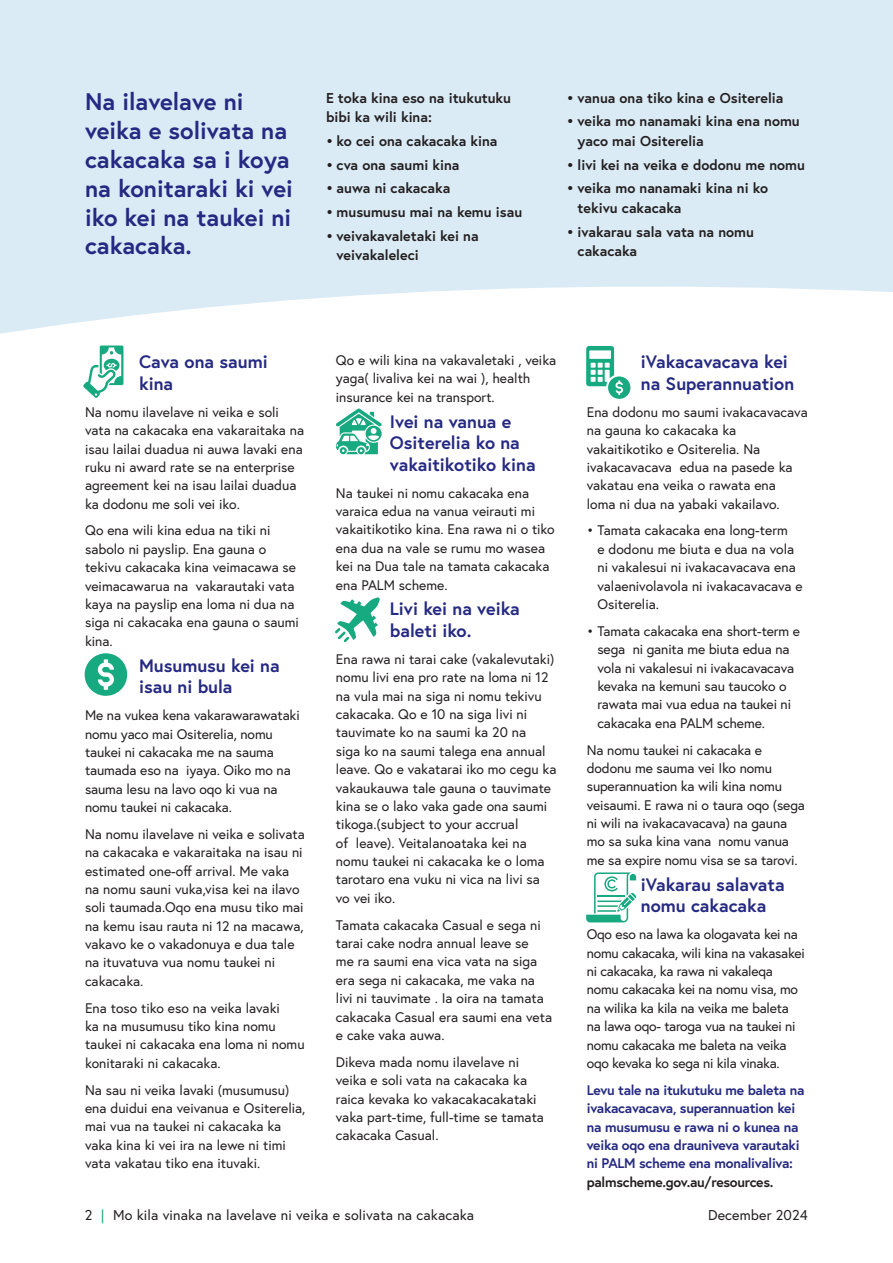
<style>
.page{position:relative;width:893px;height:1263px;background:#fff}
.page>*{position:absolute;margin:0;border:0;box-sizing:border-box;transform-origin:0 0}
.t1{font:700 24px/28.8px "Europa";color:#252982}
.t2{font:700 18px/21.6px "Europa";color:#252982}
.t3{font:700 14.25px/19.5px "Europa";color:#231f20}
.t4{font:14.25px "Europa";letter-spacing:.01em;color:#231f20}
.t5{font:13.8px/18.3px "Europa";color:#231f20}
.t6{font:13.8px/18.3px "Europa";letter-spacing:-.02em;color:#231f20}
.t7{font:700 13.8px/18.3px "Europa";letter-spacing:-.02em;color:#252982}
.s1{color:#231f20}
.s2{color:#17a97f}
</style>
<div class="page">
<svg style="left:0;top:0;width:892px;height:334px;background:#ddedf6"></svg>
<svg style="left:83px;top:345px;width:40px;height:53px"></svg>
<svg style="left:85px;top:653px;width:42px;height:43px"></svg>
<svg style="left:336px;top:408px;width:46px;height:46px"></svg>
<svg style="left:335px;top:597px;width:45px;height:45px"></svg>
<svg style="left:586px;top:346px;width:44px;height:53px"></svg>
<svg style="left:586px;top:872px;width:50px;height:50px"></svg>
<h2 class="t1" style="left:85px;top:87px;width:209px">Na ilavelave ni veika e solivata na cakacaka sa i koya na konitaraki ki vei iko kei na taukei ni cakacaka.</h2>
<p class="t3" style="left:326px;top:88px;width:187px">E toka kina eso na itukutuku bibi ka wili kina:</p>
<p class="t3" style="left:326px;top:131px;width:173px">• ko cei ona cakacaka kina</p>
<p class="t3" style="left:326px;top:155px;width:135px">• cva ona saumi kina</p>
<p class="t3" style="left:326px;top:178px;width:126px">• auwa ni cakacaka</p>
<p class="t3" style="left:326px;top:202px;width:198px">• musumusu mai na kemu isau</p>
<p class="t3" style="left:337px;top:226px;width:144px;text-indent:-11px">• veivakavaletaki kei na veivakaleleci</p>
<p class="t3" style="left:567px;top:88px;width:218px">• vanua ona tiko kina e Ositerelia</p>
<p class="t3" style="left:578px;top:111px;width:224px;text-indent:-11px">• veika mo nanamaki kina ena nomu yaco mai Ositerelia</p>
<p class="t3" style="left:567px;top:155px;width:239px">• livi kei na veika e dodonu me nomu</p>
<p class="t3" style="left:578px;top:178px;width:192px;text-indent:-11px">• veika mo nanamaki kina ni ko tekivu cakacaka</p>
<p class="t3" style="left:578px;top:222px;width:178px;text-indent:-11px">• ivakarau sala vata na nomu cakacaka</p>
<h3 class="t2" style="left:139px;top:351px;width:130px">Cava ona saumi kina</h3>
<p class="t5" style="left:85px;top:402px;width:221px">Na nomu ilavelave ni veika e soli vata na cakacaka ena vakaraitaka na isau lailai duadua ni auwa lavaki ena ruku ni award rate se na enterprise agreement kei na isau lailai duadua ka dodonu me soli vei iko.</p>
<p class="t5" style="left:85px;top:521px;width:215px">Qo ena wili kina edua na tiki ni sabolo ni payslip. Ena gauna o tekivu cakacaka kina veimacawa se veimacawarua na vakarautaki vata kaya na payslip ena loma ni dua na siga ni cakacaka ena gauna o saumi kina.</p>
<h3 class="t2" style="left:139px;top:654px;width:142px">Musumusu kei na isau ni bula</h3>
<p class="t5" style="left:85px;top:706px;width:216px">Me na vukea kena vakarawarawataki nomu yaco mai Ositerelia, nomu taukei ni cakacaka me na sauma taumada eso na iyaya. Oiko mo na sauma lesu na lavo oqo ki vua na nomu taukei ni cakacaka.</p>
<p class="t5" style="left:85px;top:825px;width:221px">Na nomu ilavelave ni veika e solivata na cakacaka e vakaraitaka na isau ni estimated one-off arrival. Me vaka na nomu sauni vuka,visa kei na ilavo soli taumada.Oqo ena musu tiko mai na kemu isau rauta ni 12 na macawa, vakavo ke o vakadonuya e dua tale na ituvatuva vua nomu taukei ni cakacaka.</p>
<p class="t5" style="left:85px;top:998px;width:221px">Ena toso tiko eso na veika lavaki<br>ka na musumusu tiko kina nomu taukei ni cakacaka ena loma ni nomu konitaraki ni cakacaka.</p>
<p class="t5" style="left:85px;top:1080px;width:222px">Na sau ni veika lavaki (musumusu) ena duidui ena veivanua e Ositerelia, mai vua na taukei ni cakacaka ka vaka kina ki vei ira na lewe ni timi vata vakatau tiko ena ituvaki.</p>
<p class="t5" style="left:336px;top:351px;width:222px">Qo e wili kina na vakavaletaki , veika yaga( livaliva kei na wai ), health insurance kei na transport.</p>
<h3 class="t2" style="left:390px;top:410px;width:147px">Ivei na vanua e<br>Ositerelia ko na vakaitikotiko kina</h3>
<p class="t5" style="left:336px;top:483px;width:220px">Na taukei ni nomu cakacaka ena varaica edua na vanua veirauti mi vakaitikotiko kina. Ena rawa ni o tiko ena dua na vale se rumu mo wasea kei na Dua tale na tamata cakacaka ena PALM scheme.</p>
<h3 class="t2" style="left:390px;top:598px;width:131px">Livi kei na veika baleti iko.</h3>
<p class="t5" style="left:336px;top:650px;width:222px">Ena rawa ni tarai cake (vakalevutaki) nomu livi ena pro rate na loma ni 12 na vula mai na siga ni nomu tekivu cakacaka. Qo e 10 na siga livi ni tauvimate ko na saumi ka 20 na<br>siga ko na saumi talega ena annual leave. Qo e vakatarai iko mo cegu ka vakaukauwa tale gauna o tauvimate kina se o lako vaka gade ona saumi tikoga.(subject to your accrual<br>of leave). Veitalanoataka kei na nomu taukei ni cakacaka ke o loma tarotaro ena vuku ni vica na livi sa vo vei iko.</p>
<p class="t5" style="left:336px;top:915px;width:218px">Tamata cakacaka Casual e sega ni tarai cake nodra annual leave se<br>me ra saumi ena vica vata na siga era sega ni cakacaka, me vaka na livi ni tauvimate . Ia oira na tamata cakacaka Casual era saumi ena veta e cake vaka auwa.</p>
<p class="t5" style="left:336px;top:1052px;width:210px">Dikeva mada nomu ilavelave ni veika e soli vata na cakacaka ka raica kevaka ko vakacakacakataki vaka part-time, full-time se tamata cakacaka Casual.</p>
<h3 class="t2" style="left:641px;top:351px;width:155px">iVakacavacava kei na Superannuation</h3>
<p class="t5" style="left:587px;top:402px;width:222px">Ena dodonu mo saumi ivakacavacava na gauna ko cakacaka ka vakaitikotiko e Ositerelia. Na ivakacavacava edua na pasede ka vakatau ena veika o rawata ena loma ni dua na yabaki vakailavo.</p>
<p class="t5" style="left:597px;top:521px;width:207px;text-indent:-11px">• Tamata cakacaka ena long-term<br>e dodonu me biuta e dua na vola ni vakalesui ni ivakacavacava ena valaenivolavola ni ivakacavacava e<br>Ositerelia.</p>
<p class="t5" style="left:597px;top:622px;width:204px;text-indent:-11px">• Tamata cakacaka ena short-term e sega ni ganita me biuta edua na vola ni vakalesui ni ivakacavacava kevaka na kemuni sau taucoko o rawata mai vua edua na taukei ni cakacaka ena PALM scheme.</p>
<p class="t5" style="left:587px;top:740px;width:220px">Na nomu taukei ni cakacaka e dodonu me sauma vei Iko nomu superannuation ka wili kina nomu veisaumi. E rawa ni o taura oqo (sega ni wili na ivakacavacava) na gauna mo sa suka kina vana nomu vanua me sa expire nomu visa se sa tarovi.</p>
<p class="t2" style="left:641px;top:873px;width:145px">iVakarau salavata nomu cakacaka</p>
<p class="t6" style="left:587px;top:925px;width:219px">Oqo eso na lawa ka ologavata kei na nomu cakacaka, wili kina na vakasakei ni cakacaka, ka rawa ni vakaleqa nomu cakacaka kei na nomu visa, mo na wilika ka kila na veika me baleta na lawa oqo- taroga vua na taukei ni nomu cakacaka me baleta na veika oqo kevaka ko sega ni kila vinaka.</p>
<p class="t7" style="left:587px;top:1080px;width:219px">Levu tale na itukutuku me baleta na ivakacavacava, superannuation kei na musumusu e rawa ni o kunea na veika oqo ena drauniveva varautaki ni PALM scheme ena monalivaliva: <span class="s1">palmscheme.gov.au/resources.</span></p>
<p class="t4" style="left:85px;top:1205px;width:391px">2 <span class="s2">|</span> Mo kila vinaka na lavelave ni veika e solivata na cakacaka</p>
<p class="t4" style="left:708px;top:1205px;width:101px">December 2024</p>
</div>
